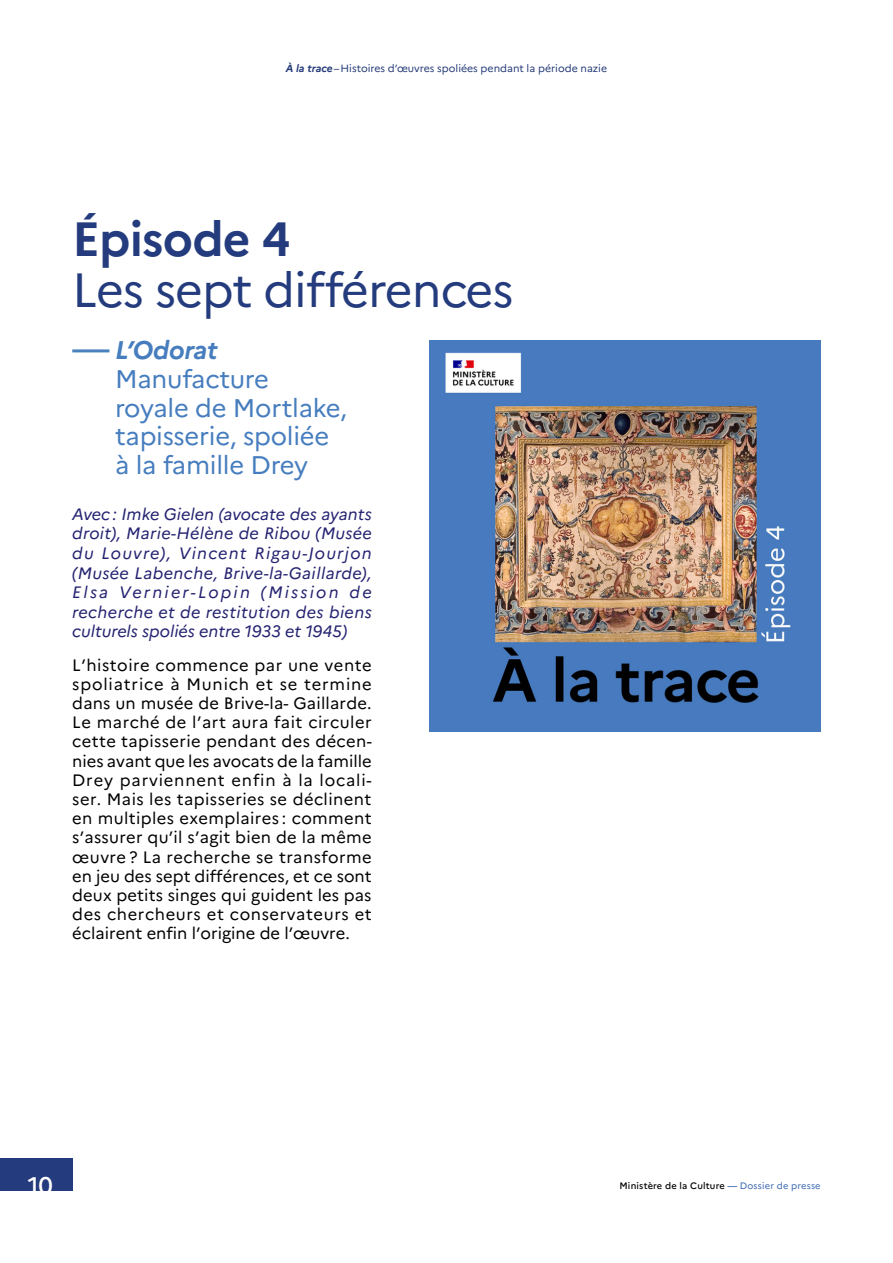
<style>
.page{position:relative;width:893px;height:1263px;background:#fff}
.page>*{position:absolute;margin:0;border:0;box-sizing:border-box;transform-origin:0 0}
.t1{font:48px "Marianne";letter-spacing:-.025em;color:#243b7d}
.t2{font:700 48px "Marianne";letter-spacing:-.02em;color:#243b7d}
.t3{font:25.5px/28.5px "Marianne";letter-spacing:-.01em;color:#467dbe}
.t4{font:italic 700 25.5px "Marianne";letter-spacing:-.01em;color:#467dbe}
.t5{font:500 24px "Marianne";color:#fff}
.t6{font:16.5px/19.2px "Marianne";color:#000002;text-align:justify}
.t7{font:italic 16.5px/19.5px "Marianne";color:#252371;text-align:justify}
.t8{font:10.5px "Marianne";color:#233a78}
.t9{font:500 9.3px "Marianne";letter-spacing:.02em;color:#000}
.s1{font-weight:700;font-style:italic}
.s2{color:#3866b0}
.s3{font-weight:400;color:#3866b0}
</style>
<div class="page">
<div style="left:0;top:1158px;width:72px;height:33px;background:#243b7d"></div>
<hr style="left:72px;top:349px;width:37px;height:3px;background:#4881bd">
<img style="left:429px;top:340px;width:392px;height:392px">
<p class="t8" style="left:286px;top:62px;width:323px"><span class="s1">À la trace</span>–Histoires d’œuvres spoliées pendant la période nazie</p>
<h1 class="t2" style="left:72px;top:210px;width:220px">Épisode 4</h1>
<h1 class="t1" style="left:72px;top:261px;width:443px">Les sept différences</h1>
<h2 class="t4" style="left:115px;top:335px;width:104px">L’Odorat</h2>
<h2 class="t3" style="left:115px;top:365px;width:234px">Manufacture royale de Mortlake, tapisserie, spoliée à la famille Drey</h2>
<p class="t7" style="left:72px;top:504px;width:301px">Avec: Imke Gielen (avocate des ayants droit), Marie-Hélène de Ribou (Musée du Louvre), Vincent Rigau-Jourjon (Musée Labenche, Brive-la-Gaillarde), Elsa Vernier-Lopin (Mission de recherche et de restitution des biens culturels spoliés entre 1933 et 1945)</p>
<p class="t6" style="left:72px;top:655px;width:301px">L’histoire commence par une vente spoliatrice à Munich et se termine dans un musée de Brive-la- Gaillarde.<br>Le marché de l’art aura fait circuler cette tapisserie pendant des décen&shy;nies avant que les avocats de la famille Drey parviennent enfin à la locali&shy;ser. Mais les tapisseries se déclinent en multiples exemplaires : comment s’assurer qu’il s’agit bien de la même œuvre ? La recherche se transforme en jeu des sept différences, et ce sont deux petits singes qui guident les pas des chercheurs et conservateurs et éclairent enfin l’origine de l’œuvre.</p>
<h3 class="t5" style="left:28px;top:1170px;width:27px">10</h3>
<p class="t9" style="left:619px;top:1180px;width:203px">Ministère de la Culture <span class="s2">—</span> <span class="s3">Dossier de presse</span></p>
</div>
